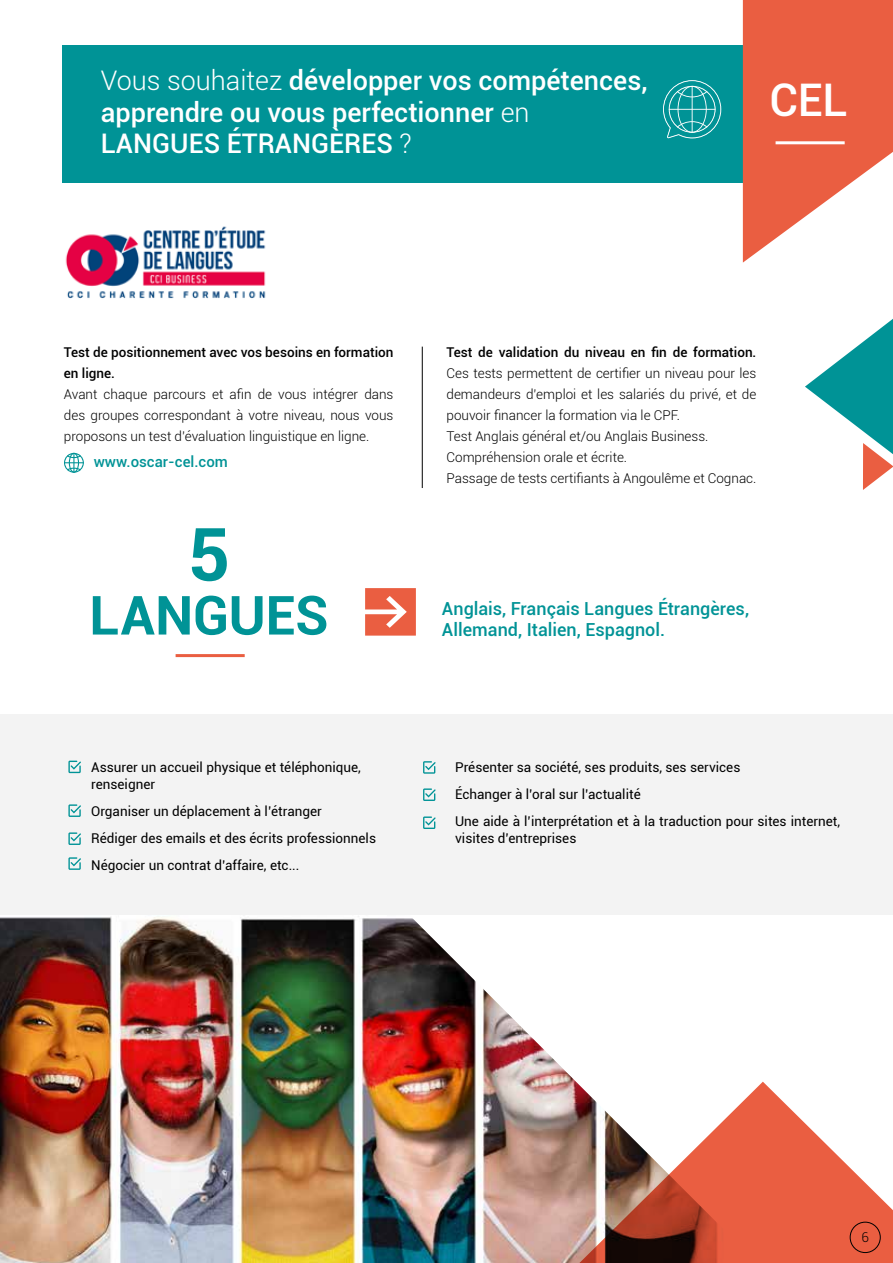
<style>
.page{position:relative;width:893px;height:1263px;background:#fff}
.page>*{position:absolute;margin:0;border:0;box-sizing:border-box;transform-origin:0 0}
.t1{font:700 73.5px "Roboto";color:#009396}
.t2{font:700 54px "Roboto";letter-spacing:-.005em;color:#009396}
.t3{font:500 45px "Roboto";color:#fff}
.t4{font:500 27px/31.5px "Roboto";color:#fff}
.t5{font:500 18px/21px "Roboto";color:#009396}
.t6{font:500 15px "Roboto";color:#009396}
.t7{font:13.5px/27px "Roboto";color:#000}
.t8{font:300 13.5px/21px "Roboto";color:#000}
.t9{font:300 13.5px/21px "Roboto";color:#000101;text-align:justify}
.t10{font:500 13.5px/21px "Roboto";color:#000101}
.t11{font:500 13.5px "Roboto";color:#000}
.s1{font-weight:300}
</style>
<div class="page">
<div style="left:63px;top:46px;width:680px;height:137px;background:#009396"></div>
<svg style="left:743px;top:0;width:150px;height:263px"></svg>
<hr style="left:776px;top:141px;width:69px;height:3px;background:#fff">
<div style="left:0;top:714px;width:892px;height:201px;background:#f3f3f3"></div>
<svg style="left:68px;top:761px;width:13px;height:12px"></svg>
<svg style="left:423px;top:761px;width:13px;height:13px"></svg>
<svg style="left:68px;top:832px;width:13px;height:13px"></svg>
<svg style="left:423px;top:816px;width:13px;height:13px"></svg>
<svg style="left:68px;top:857px;width:13px;height:13px"></svg>
<svg style="left:68px;top:804px;width:13px;height:13px"></svg>
<svg style="left:423px;top:788px;width:13px;height:13px"></svg>
<svg style="left:663px;top:80px;width:58px;height:58px"></svg>
<svg style="left:365px;top:588px;width:51px;height:48px;background:#ed785f"></svg>
<hr style="left:176px;top:654px;width:69px;height:3px;background:#ea5e41">
<svg style="left:805px;top:319px;width:88px;height:171px"></svg>
<hr style="left:422px;top:347px;width:1px;height:141px;background:#000">
<svg style="left:64px;top:453px;width:20px;height:20px"></svg>
<img style="left:65px;top:226px;width:201px;height:73px">
<img style="left:0;top:916px;width:576px;height:347px">
<svg style="left:516px;top:1082px;width:377px;height:181px"></svg>
<h3 class="t4" style="left:101px;top:64px;width:548px"><span class="s1">Vous souhaitez</span> développer vos compétences, apprendre ou vous perfectionner <span class="s1">en<br></span>LANGUES ÉTRANGÈRES <span class="s1">?</span></h3>
<h3 class="t3" style="left:770px;top:68px;width:79px">CEL</h3>
<p class="t10" style="left:64px;top:341px;width:331px">Test de positionnement avec vos besoins en formation en ligne.</p>
<p class="t9" style="left:64px;top:383px;width:331px">Avant chaque parcours et afin de vous intégrer dans des groupes correspondant à votre niveau, nous vous proposons un test d’évaluation linguistique en ligne.</p>
<p class="t6" style="left:94px;top:451px;width:136px">www.oscar-cel.com</p>
<p class="t11" style="left:446px;top:342px;width:311px">Test de validation du niveau en fin de formation.</p>
<p class="t8" style="left:446px;top:362px;width:311px">Ces tests permettent de certifier un niveau pour les demandeurs d’emploi et les salariés du privé, et de pouvoir financer la formation via le CPF.<br>Test Anglais général et/ou Anglais Business.<br>Compréhension orale et écrite.<br>Passage de tests certifiants à Angoulême et Cognac.</p>
<h1 class="t1" style="left:188px;top:502px;width:44px">5</h1>
<h2 class="t2" style="left:89px;top:577px;width:241px">LANGUES</h2>
<h3 class="t5" style="left:442px;top:597px;width:309px">Anglais, Français Langues Étrangères,<br>Allemand, Italien, Espagnol.</h3>
<p class="t7" style="left:91px;top:758px;width:271px;line-height:16.5px">Assurer un accueil physique et téléphonique, renseigner</p>
<p class="t7" style="left:91px;top:797px;width:286px">Organiser un déplacement à l’étranger<br>Rédiger des emails et des écrits professionnels<br>Négocier un contrat d’affaire, etc...</p>
<p class="t7" style="left:455px;top:753px;width:386px">Présenter sa société, ses produits, ses services<br>Échanger à l’oral sur l’actualité<br>Une aide à l’interprétation et à la traduction pour sites internet,</p>
<p class="t7" style="left:455px;top:824px;width:123px">visites d’entreprises</p>
<p class="t9" style="left:861px;top:1226px;width:9px">6</p>
</div>
